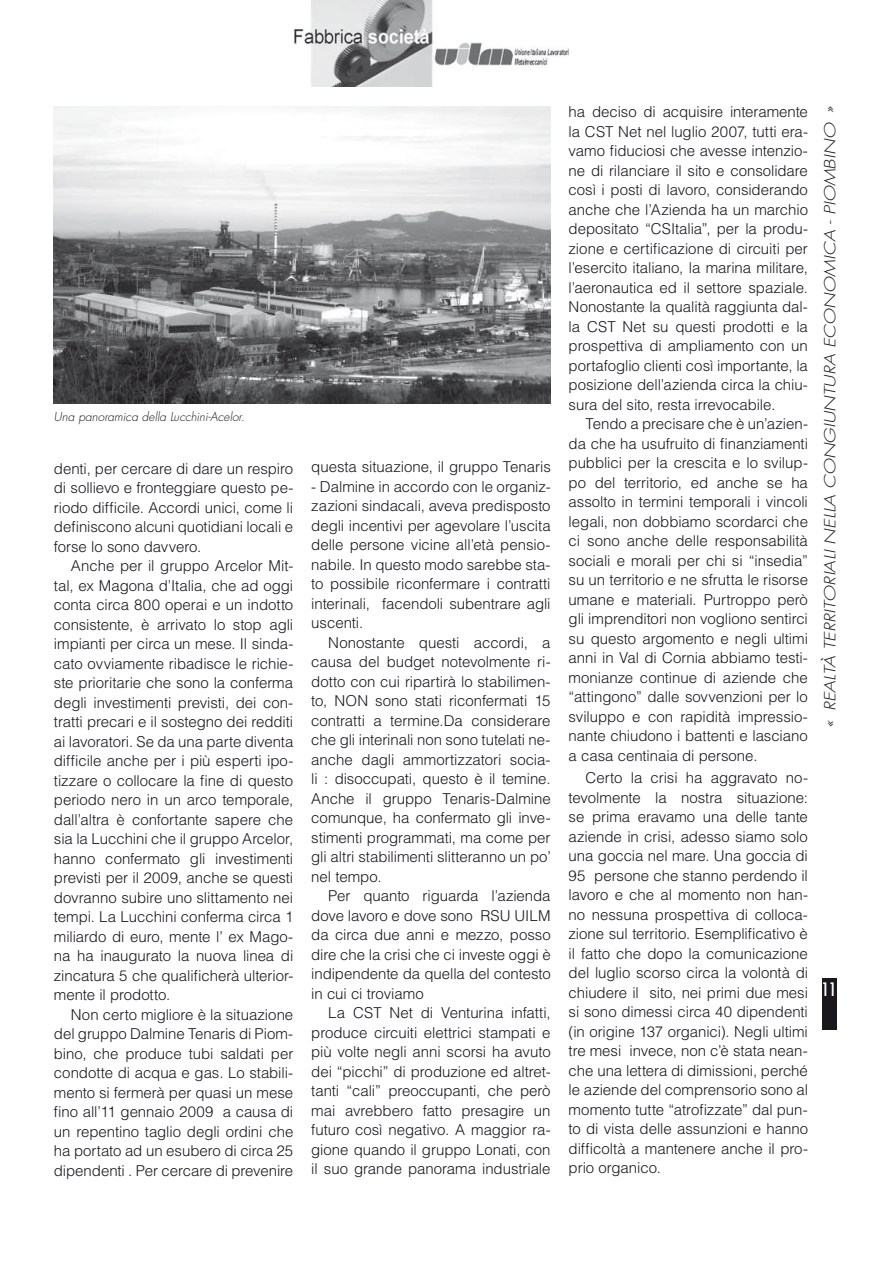
<style>
.page{position:relative;width:893px;height:1263px;background:#fff}
.page>*{position:absolute;margin:0;border:0;box-sizing:border-box;transform-origin:0 0}
.t1{font:condensed 18px "Futura Std";color:#fff}
.t2{font:300 15px/19.5px "Helvetica LT Std";letter-spacing:-.005em;color:#1a171c;text-align:justify}
.t3{font:italic 300 15px "Futura Std";color:#1a171c;scale:1.25 1}
.t4{font:italic 300 12px "Futura Std";color:#1a171c}
</style>
<div class="page">
<div style="left:822px;top:978px;width:15px;height:51px;background:#1a171c"></div>
<img style="left:294px;top:0;width:274px;height:86px">
<img style="left:54px;top:106px;width:497px;height:297px">
<p class="t4" style="left:54px;top:411px;width:192px">Una panoramica della Lucchini-Acelor.</p>
<p class="t2" style="left:54px;top:460px;width:241px">denti, per cercare di dare un respiro di sollievo e fronteggiare questo pe&shy;riodo difficile. Accordi unici, come li definiscono alcuni quotidiani locali e forse lo sono davvero.</p>
<p class="t2" style="left:54px;top:557px;width:241px;text-indent:17px">Anche per il gruppo Arcelor Mit&shy;tal, ex Magona d’Italia, che ad oggi conta circa 800 operai e un indotto consistente, è arrivato lo stop agli impianti per circa un mese. Il sinda&shy;cato ovviamente ribadisce le richie&shy;ste prioritarie che sono la conferma degli investimenti previsti, dei con&shy;tratti precari e il sostegno dei redditi ai lavoratori. Se da una parte diventa difficile anche per i più esperti ipo&shy;tizzare o collocare la fine di questo periodo nero in un arco temporale, dall’altra è confortante sapere che sia la Lucchini che il gruppo Arcelor, hanno confermato gli investimenti previsti per il 2009, anche se questi dovranno subire uno slittamento nei tempi. La Lucchini conferma circa 1 miliardo di euro, mente l’ ex Mago&shy;na ha inaugurato la nuova linea di zincatura 5 che qualificherà ulterior&shy;mente il prodotto.</p>
<p class="t2" style="left:54px;top:1006px;width:241px;text-indent:17px">Non certo migliore è la situazione del gruppo Dalmine Tenaris di Piom&shy;bino, che produce tubi saldati per condotte di acqua e gas. Lo stabili&shy;mento si fermerà per quasi un mese fino all’11 gennaio 2009 a causa di un repentino taglio degli ordini che ha portato ad un esubero di circa 25 dipendenti . Per cercare di prevenire</p>
<p class="t2" style="left:311px;top:458px;width:241px">questa situazione, il gruppo Tenaris</p>
<p class="t2" style="left:311px;top:478px;width:241px">- Dalmine in accordo con le organiz&shy;zazioni sindacali, aveva predisposto degli incentivi per agevolare l’uscita delle persone vicine all’età pensio&shy;nabile. In questo modo sarebbe sta&shy;to possibile riconfermare i contratti interinali, facendoli subentrare agli uscenti.</p>
<p class="t2" style="left:311px;top:634px;width:241px;text-indent:17px">Nonostante questi accordi, a causa del budget notevolmente ri&shy;dotto con cui ripartirà lo stabilimen&shy;to, NON sono stati riconfermati 15 contratti a termine.Da considerare che gli interinali non sono tutelati ne&shy;anche dagli ammortizzatori socia&shy;li : disoccupati, questo è il temine.<br>Anche il gruppo Tenaris-Dalmine comunque, ha confermato gli inve&shy;stimenti programmati, ma come per gli altri stabilimenti slitteranno un po’ nel tempo.</p>
<p class="t2" style="left:311px;top:887px;width:241px;text-indent:17px">Per quanto riguarda l’azienda dove lavoro e dove sono RSU UILM da circa due anni e mezzo, posso dire che la crisi che ci investe oggi è indipendente da quella del contesto in cui ci troviamo</p>
<p class="t2" style="left:311px;top:1004px;width:241px;text-indent:17px">La CST Net di Venturina infatti, produce circuiti elettrici stampati e più volte negli anni scorsi ha avuto dei “picchi” di produzione ed altret&shy;tanti “cali” preoccupanti, che però mai avrebbero fatto presagire un futuro così negativo. A maggior ra&shy;gione quando il gruppo Lonati, con il suo grande panorama industriale</p>
<p class="t2" style="left:569px;top:103px;width:241px">ha deciso di acquisire interamente la CST Net nel luglio 2007, tutti era&shy;vamo fiduciosi che avesse intenzio&shy;ne di rilanciare il sito e consolidare così i posti di lavoro, considerando anche che l’Azienda ha un marchio depositato “CSItalia”, per la produ&shy;zione e certificazione di circuiti per l’esercito italiano, la marina militare, l’aeronautica ed il settore spaziale.<br>Nonostante la qualità raggiunta dal&shy;la CST Net su questi prodotti e la prospettiva di ampliamento con un portafoglio clienti così importante, la posizione dell’azienda circa la chiu&shy;sura del sito, resta irrevocabile.</p>
<p class="t2" style="left:569px;top:415px;width:241px;text-indent:17px">Tendo a precisare che è un’azien&shy;da che ha usufruito di finanziamenti pubblici per la crescita e lo svilup&shy;po del territorio, ed anche se ha assolto in termini temporali i vincoli legali, non dobbiamo scordarci che ci sono anche delle responsabilità sociali e morali per chi si “insedia” su un territorio e ne sfrutta le risorse umane e materiali. Purtroppo però gli imprenditori non vogliono sentirci su questo argomento e negli ultimi anni in Val di Cornia abbiamo testi&shy;monianze continue di aziende che “attingono” dalle sovvenzioni per lo sviluppo e con rapidità impressio&shy;nante chiudono i battenti e lasciano a casa centinaia di persone.</p>
<p class="t2" style="left:569px;top:770px;width:241px;text-indent:17px">Certo la crisi ha aggravato no&shy;tevolmente la nostra situazione: se prima eravamo una delle tante aziende in crisi, adesso siamo solo una goccia nel mare. Una goccia di 95 persone che stanno perdendo il lavoro e che al momento non han&shy;no nessuna prospettiva di colloca&shy;zione sul territorio. Esemplificativo è il fatto che dopo la comunicazione del luglio scorso circa la volontà di chiudere il sito, nei primi due mesi si sono dimessi circa 40 dipendenti (in origine 137 organici). Negli ultimi tre mesi invece, non c’è stata nean&shy;che una lettera di dimissioni, perché le aziende del comprensorio sono al momento tutte “atrofizzate” dal pun&shy;to di vista delle assunzioni e hanno difficoltà a mantenere anche il pro&shy;prio organico.</p>
<p class="t3" style="left:823px;top:728px;width:499px;rotate:-90deg">« REALTÀ TERRITORIALI NELLA CONGIUNTURA ECONOMICA - PIOMBINO »</p>
<p class="t1" style="left:822px;top:979px;width:16px">11</p>
</div>
